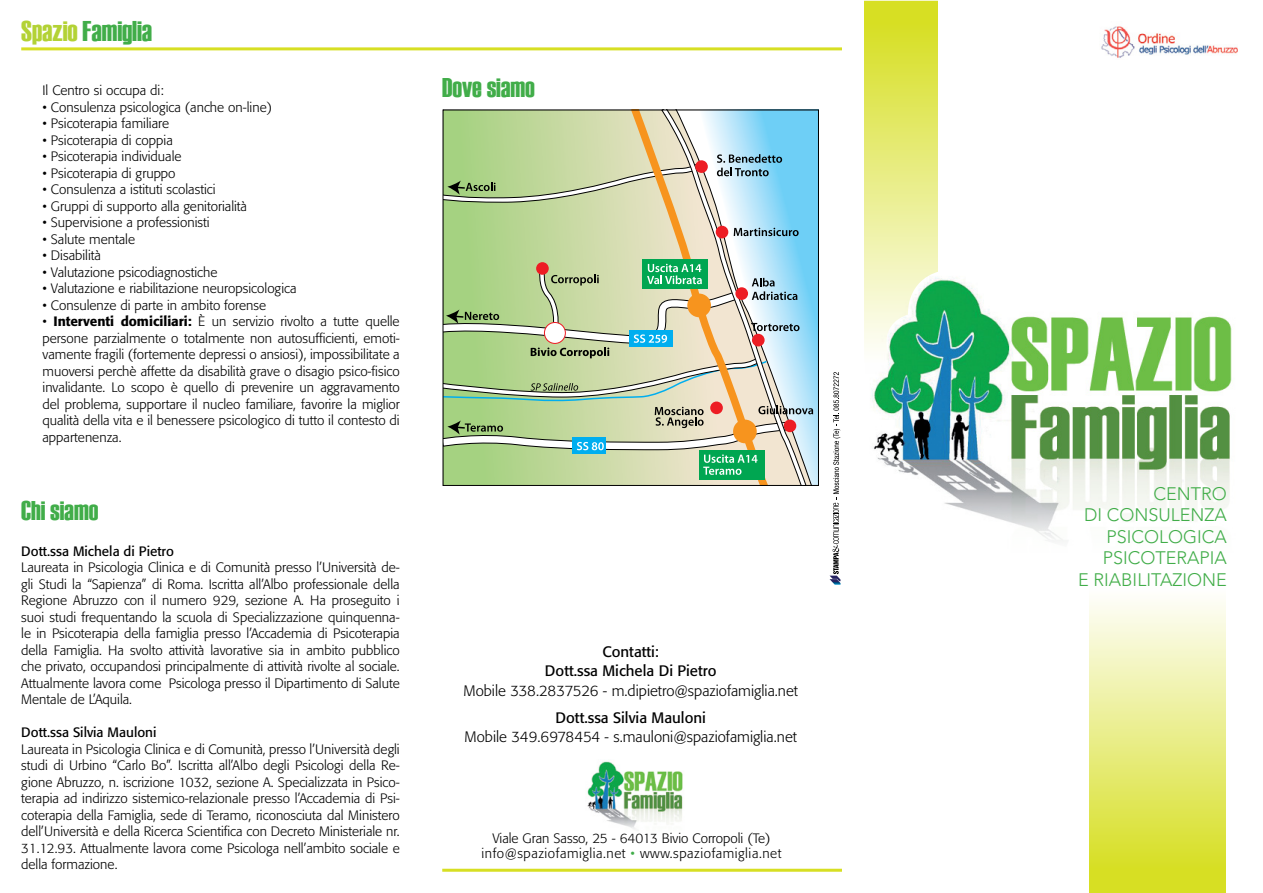
<style>
.page{position:relative;width:1263px;height:893px;background:#fff}
.page>*{position:absolute;margin:0;border:0;box-sizing:border-box;transform-origin:0 0}
.t1{font:28.5px "Haettenschweiler";color:#41ad49}
.t2{font:27px "Haettenschweiler";color:#41ad49}
.t3{font:300 18px/21.6px "Avenir";color:#41ad49;text-align:right}
.t4{font:300 15px "Formata";color:#000}
.t5{font:15px/19.5px "Formata";color:#000;text-align:center}
.t6{font:300 13.5px/16.5px "Formata";color:#000;text-align:justify}
.t7{font:300 13.5px/15px "Formata";letter-spacing:.04em;color:#000;text-align:center}
.t8{font:13.5px "Formata";color:#000}
.s1{color:#b3d235}
.s2{font-weight:500}
.s3{color:#41ad49}
</style>
<div class="page">
<img style="left:872px;top:278px;width:360px;height:264px">
<img style="left:1101px;top:26px;width:137px;height:32px">
<img style="left:587px;top:761px;width:96px;height:68px">
<svg style="left:864px;top:1px;width:74px;height:373px;background:#d0e47d"></svg>
<div style="left:1089px;top:577px;width:137px;height:315px;background:linear-gradient(to bottom,#fff,#d4dd14)"></div>
<hr style="left:21px;top:47px;width:821px;height:3px;background:#d7df23">
<hr style="left:442px;top:869px;width:400px;height:3px;background:#d7df23">
<svg style="left:829px;top:372px;width:11px;height:213px"></svg>
<svg style="left:445px;top:112px;width:367px;height:372px;background:#bad69c"></svg>
<svg style="left:445px;top:163px;width:182px;height:40px;background:#b5ca97"></svg>
<svg style="left:536px;top:262px;width:13px;height:13px"></svg>
<svg style="left:627px;top:112px;width:34px;height:372px;background:#dfd6ab"></svg>
<div style="left:643px;top:260px;width:65px;height:29px;background:#00a651"></div>
<svg style="left:661px;top:112px;width:145px;height:372px;background:#b5d5d8"></svg>
<div style="left:716px;top:226px;width:12px;height:12px;background:#ed1d24;border-radius:50%"></div>
<div style="left:695px;top:160px;width:13px;height:13px;background:#ed1d24;border-radius:50%"></div>
<svg style="left:445px;top:264px;width:368px;height:211px;background:#b9cda9"></svg>
<div style="left:443px;top:110px;width:376px;height:376px;border:1px solid #000"></div>
<h1 class="t1" style="left:21px;top:15px;width:132px"><span class="s1">Spazio</span> Famiglia</h1>
<p class="t6" style="left:43px;top:82px;width:123px">Il Centro si occupa di:</p>
<p class="t6" style="left:43px;top:99px;width:231px">• Consulenza psicologica (anche on-line)</p>
<p class="t6" style="left:43px;top:115px;width:128px">• Psicoterapia familiare</p>
<p class="t6" style="left:43px;top:132px;width:132px">• Psicoterapia di coppia</p>
<p class="t6" style="left:43px;top:148px;width:140px">• Psicoterapia individuale</p>
<p class="t6" style="left:43px;top:165px;width:135px">• Psicoterapia di gruppo</p>
<p class="t6" style="left:43px;top:181px;width:175px">• Consulenza a istituti scolastici</p>
<p class="t6" style="left:43px;top:198px;width:206px">• Gruppi di supporto alla genitorialità</p>
<p class="t6" style="left:43px;top:214px;width:169px">• Supervisione a professionisti</p>
<p class="t6" style="left:43px;top:231px;width:94px">• Salute mentale</p>
<p class="t6" style="left:43px;top:247px;width:60px">• Disabilità</p>
<p class="t6" style="left:43px;top:264px;width:177px">• Valutazione psicodiagnostiche</p>
<p class="t6" style="left:43px;top:280px;width:256px">• Valutazione e riabilitazione neuropsicologica</p>
<p class="t6" style="left:43px;top:297px;width:225px">• Consulenze di parte in ambito forense</p>
<p class="t6" style="left:43px;top:313px;width:359px">• <span class="s2">Interventi domiciliari:</span> È un servizio rivolto a tutte quelle persone parzialmente o totalmente non autosufficienti, emoti&shy;vamente fragili (fortemente depressi o ansiosi), impossibilitate a muoversi perchè affette da disabilità grave o disagio psico-fisico invalidante. Lo scopo è quello di prevenire un aggravamento del problema, supportare il nucleo familiare, favorire la miglior qualità della vita e il benessere psicologico di tutto il contesto di appartenenza.</p>
<h2 class="t2" style="left:21px;top:495px;width:78px">Chi siamo</h2>
<p class="t8" style="left:21px;top:543px;width:154px">Dott.ssa Michela di Pietro</p>
<p class="t6" style="left:21px;top:559px;width:380px">Laureata in Psicologia Clinica e di Comunità presso l’Università de&shy;gli Studi la “Sapienza” di Roma. Iscritta all’Albo professionale della Regione Abruzzo con il numero 929, sezione A. Ha proseguito i suoi studi frequentando la scuola di Specializzazione quinquenna&shy;le in Psicoterapia della famiglia presso l’Accademia di Psicoterapia della Famiglia. Ha svolto attività lavorative sia in ambito pubblico che privato, occupandosi principalmente di attività rivolte al sociale.<br>Attualmente lavora come Psicologa presso il Dipartimento di Salute Mentale de L’Aquila.</p>
<p class="t8" style="left:21px;top:724px;width:137px">Dott.ssa Silvia Mauloni</p>
<p class="t6" style="left:21px;top:741px;width:380px">Laureata in Psicologia Clinica e di Comunità, presso l’Università degli studi di Urbino “Carlo Bo”. Iscritta all’Albo degli Psicologi della Re&shy;gione Abruzzo, n. iscrizione 1032, sezione A. Specializzata in Psico&shy;terapia ad indirizzo sistemico-relazionale presso l’Accademia di Psi&shy;coterapia della Famiglia, sede di Teramo, riconosciuta dal Ministero dell’Università e della Ricerca Scientifica con Decreto Ministeriale nr.<br>31.12.93. Attualmente lavora come Psicologa nell’ambito sociale e della formazione.</p>
<h2 class="t2" style="left:442px;top:72px;width:94px">Dove siamo</h2>
<p class="t5" style="left:545px;top:641px;width:173px">Contatti:<br>Dott.ssa Michela Di Pietro</p>
<p class="t4" style="left:463px;top:681px;width:336px">Mobile 338.2837526 - m.dipietro@spaziofamiglia.net</p>
<p class="t5" style="left:556px;top:707px;width:152px">Dott.ssa Silvia Mauloni</p>
<p class="t4" style="left:465px;top:728px;width:334px">Mobile 349.6978454 - s.mauloni@spaziofamiglia.net</p>
<p class="t7" style="left:481px;top:831px;width:301px">Viale Gran Sasso, 25 - 64013 Bivio Corropoli (Te) info@spaziofamiglia.net <span class="s3">•</span> www.spaziofamiglia.net</p>
<h3 class="t3" style="left:1078px;top:482px;width:150px">CENTRO<br>DI CONSULENZA<br>PSICOLOGICA<br>PSICOTERAPIA<br>E RIABILITAZIONE</h3>
</div>
